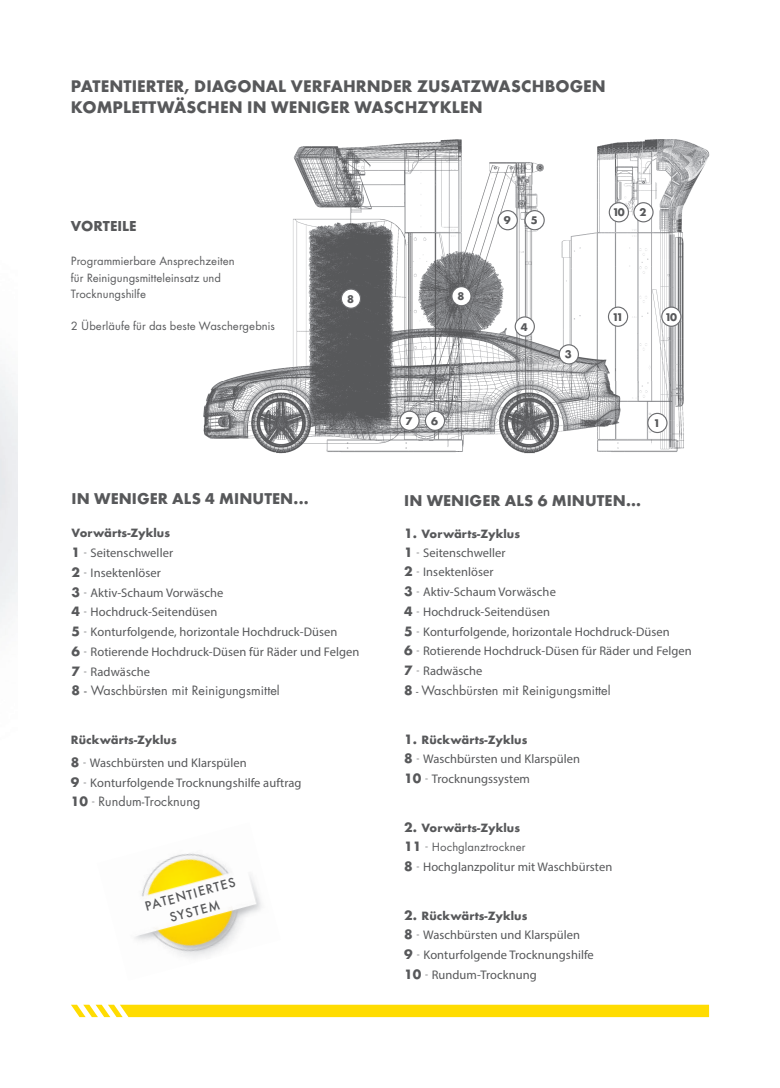
<style>
.page{position:relative;width:780px;height:1088px;background:#fff}
.page>*{position:absolute;margin:0;border:0;box-sizing:border-box;transform-origin:0 0}
.t1{font:700 17.5px/21px "Futura T";letter-spacing:.005em;color:#57585a}
.t2{font:700 16.25px "Futura T";letter-spacing:.005em;color:#57585a}
.t3{font:700 15px "Futura T";letter-spacing:.005em;color:#57585a}
.t4{font:500 13.88px/17.4px "Futura T";color:#57585a;text-align:center}
.t5{font:12.5px/19.8px "Myriad Pro";letter-spacing:.005em;color:#57585a}
.t6{font:12.5px/16.2px "Futura T";letter-spacing:.005em;color:#57585a}
.t7{font:700 12.5px "Futura T";letter-spacing:.005em;color:#57585a}
.t8{font:12.5px "Futura";letter-spacing:.005em;color:#57585a}
.t9{font:700 11.5px "Futura T";color:#57585a}
.s1{font-family:"Futura";font-weight:700}
.s2{font-family:"Futura";font-weight:300}
.s3{font-weight:700}
.s4{font-weight:300}
.s5{font-family:"Futura"}
.s6{font-family:"Futura T"}
</style>
<div class="page">
<img style="left:203px;top:139px;width:507px;height:315px">
<div style="left:647px;top:413px;width:20px;height:19px;background:#fff;border-radius:50%"></div>
<div style="left:647px;top:413px;width:20px;height:20px;border:1px solid #6c6d70;border-radius:50%"></div>
<div style="left:559px;top:345px;width:19px;height:19px;background:#fff;border-radius:50%"></div>
<div style="left:558px;top:344px;width:21px;height:20px;border:1px solid #6c6d70;border-radius:50%"></div>
<div style="left:515px;top:317px;width:19px;height:19px;background:#fff;border-radius:50%"></div>
<div style="left:514px;top:316px;width:21px;height:21px;border:1px solid #6c6d70;border-radius:50%"></div>
<div style="left:400px;top:411px;width:19px;height:19px;background:#fff;border-radius:50%"></div>
<div style="left:399px;top:411px;width:20px;height:20px;border:1px solid #6c6d70;border-radius:50%"></div>
<div style="left:425px;top:411px;width:19px;height:19px;background:#fff;border-radius:50%"></div>
<div style="left:425px;top:411px;width:20px;height:20px;border:1px solid #6c6d70;border-radius:50%"></div>
<div style="left:341px;top:289px;width:19px;height:19px;background:#fff;border-radius:50%"></div>
<div style="left:341px;top:288px;width:20px;height:21px;border:1px solid #6c6d70;border-radius:50%"></div>
<div style="left:452px;top:287px;width:19px;height:19px;background:#fff;border-radius:50%"></div>
<div style="left:451px;top:286px;width:20px;height:20px;border:1px solid #6c6d70;border-radius:50%"></div>
<div style="left:525px;top:211px;width:19px;height:19px;background:#fff;border-radius:50%"></div>
<div style="left:524px;top:210px;width:20px;height:20px;border:1px solid #6c6d70;border-radius:50%"></div>
<div style="left:498px;top:211px;width:19px;height:19px;background:#fff;border-radius:50%"></div>
<div style="left:497px;top:210px;width:21px;height:20px;border:1px solid #6c6d70;border-radius:50%"></div>
<div style="left:634px;top:203px;width:19px;height:19px;background:#fff;border-radius:50%"></div>
<div style="left:633px;top:202px;width:20px;height:20px;border:1px solid #6c6d70;border-radius:50%"></div>
<div style="left:609px;top:203px;width:19px;height:19px;background:#fff;border-radius:50%"></div>
<div style="left:608px;top:202px;width:21px;height:20px;border:1px solid #6c6d70;border-radius:50%"></div>
<div style="left:661px;top:307px;width:19px;height:19px;background:#fff;border-radius:50%"></div>
<div style="left:661px;top:306px;width:20px;height:21px;border:1px solid #6c6d70;border-radius:50%"></div>
<div style="left:608px;top:307px;width:19px;height:19px;background:#fff;border-radius:50%"></div>
<div style="left:608px;top:306px;width:20px;height:21px;border:1px solid #6c6d70;border-radius:50%"></div>
<img style="left:135px;top:853px;width:127px;height:105px">
<div style="left:71px;top:1005px;width:638px;height:12px;background:#ffdc01"></div>
<h1 class="t1" style="left:71px;top:76px;width:536px">PATENTIERTER, DIAGONAL VERFAHRNDER ZUSATZWASCHBOGEN<br>KOMPLETTWÄSCHEN IN WENIGER WASCHZYKLEN</h1>
<p class="t3" style="left:71px;top:217px;width:67px">VORTEILE</p>
<p class="t6" style="left:71px;top:253px;width:165px">Programmierbare Ansprechzeiten für Reinigungsmitteleinsatz und<br>Trocknungshilfe</p>
<p class="t6" style="left:71px;top:318px;width:205px">2 Überläufe für das beste Waschergebnis</p>
<p class="t9" style="left:347px;top:292px;width:8px">8</p>
<p class="t9" style="left:457px;top:290px;width:8px">8</p>
<p class="t9" style="left:405px;top:414px;width:8px">7</p>
<p class="t9" style="left:431px;top:414px;width:8px">6</p>
<p class="t9" style="left:503px;top:214px;width:8px">9</p>
<p class="t9" style="left:530px;top:214px;width:8px">5</p>
<p class="t9" style="left:521px;top:320px;width:8px">4</p>
<p class="t9" style="left:565px;top:348px;width:8px">3</p>
<p class="t9" style="left:612px;top:206px;width:14px">10</p>
<p class="t9" style="left:639px;top:206px;width:8px">2</p>
<p class="t9" style="left:612px;top:310px;width:13px">11</p>
<p class="t9" style="left:665px;top:310px;width:14px">10</p>
<p class="t9" style="left:653px;top:416px;width:8px">1</p>
<h2 class="t2" style="left:72px;top:489px;width:238px">IN WENIGER ALS 4 MINUTEN...</h2>
<h2 class="t2" style="left:404px;top:491px;width:238px">IN WENIGER ALS 6 MINUTEN...</h2>
<p class="t7" style="left:72px;top:525px;width:100px">Vorwärts-Zyklus</p>
<p class="t5" style="left:72px;top:543px;width:289px"><span class="s1">1</span> <span class="s2">-</span> Seitenschweller<br><span class="s1">2</span> <span class="s2">-</span> Insektenlöser<br><span class="s1">3</span> <span class="s2">-</span> Aktiv-Schaum Vorwäsche<br><span class="s1">4</span> <span class="s2">-</span> Hochdruck-Seitendüsen<br><span class="s1">5</span> <span class="s2">-</span> Konturfolgende, horizontale Hochdruck-Düsen<br><span class="s1">6</span> <span class="s2">-</span> Rotierende Hochdruck-Düsen für Räder und Felgen<br><span class="s1">7</span> <span class="s2">-</span> Radwäsche</p>
<p class="t8" style="left:72px;top:682px;width:210px"><span class="s3">8</span> - Waschbürsten mit Reinigungsmittel</p>
<p class="t7" style="left:71px;top:732px;width:107px">Rückwärts-Zyklus</p>
<p class="t5" style="left:71px;top:752px;width:232px"><span class="s1">8</span> <span class="s2">-</span> Waschbürsten und Klarspülen<br><span class="s1">9</span> <span class="s2">-</span> Konturfolgende Trocknungshilfe auftrag</p>
<p class="t8" style="left:71px;top:793px;width:131px"><span class="s3">10</span> <span class="s4">-</span> Rundum-Trocknung</p>
<p class="t4" style="left:143px;top:897px;width:95px;rotate:-15deg">PATENTIERTES<br>SYSTEM</p>
<p class="t7" style="left:404px;top:526px;width:117px"><span class="s5">1.</span> Vorwärts-Zyklus</p>
<p class="t5" style="left:404px;top:542px;width:289px"><span class="s1">1</span> <span class="s2">-</span> Seitenschweller<br><span class="s1">2</span> <span class="s2">-</span> Insektenlöser<br><span class="s1">3</span> <span class="s2">-</span> Aktiv-Schaum Vorwäsche<br><span class="s1">4</span> <span class="s2">-</span> Hochdruck-Seitendüsen<br><span class="s1">5</span> <span class="s2">-</span> Konturfolgende, horizontale Hochdruck-Düsen<br><span class="s1">6</span> <span class="s2">-</span> Rotierende Hochdruck-Düsen für Räder und Felgen<br><span class="s1">7</span> <span class="s2">-</span> Radwäsche</p>
<p class="t8" style="left:404px;top:682px;width:208px"><span class="s3">8</span> <span class="s6">-</span> Waschbürsten mit Reinigungsmittel</p>
<p class="t7" style="left:404px;top:733px;width:125px"><span class="s5">1.</span> Rückwärts-Zyklus</p>
<p class="t5" style="left:404px;top:749px;width:177px"><span class="s1">8</span> <span class="s2">-</span> Waschbürsten und Klarspülen<br><span class="s1">10</span> <span class="s2">-</span> Trocknungssystem</p>
<p class="t7" style="left:404px;top:821px;width:117px"><span class="s5">2.</span> Vorwärts-Zyklus</p>
<p class="t6" style="left:404px;top:839px;width:123px"><span class="s1">11</span> <span class="s2">-</span> Hochglanztrockner</p>
<p class="t5" style="left:404px;top:857px;width:210px"><span class="s1">8</span> <span class="s2">-</span> Hochglanzpolitur mit Waschbürsten</p>
<p class="t7" style="left:404px;top:909px;width:125px"><span class="s5">2.</span> Rückwärts-Zyklus</p>
<p class="t5" style="left:404px;top:925px;width:191px"><span class="s1">8</span> <span class="s2">-</span> Waschbürsten und Klarspülen<br><span class="s1">9</span> <span class="s2">-</span> Konturfolgende Trocknungshilfe<br><span class="s1">10</span> <span class="s2">-</span> Rundum-Trocknung</p>
</div>
